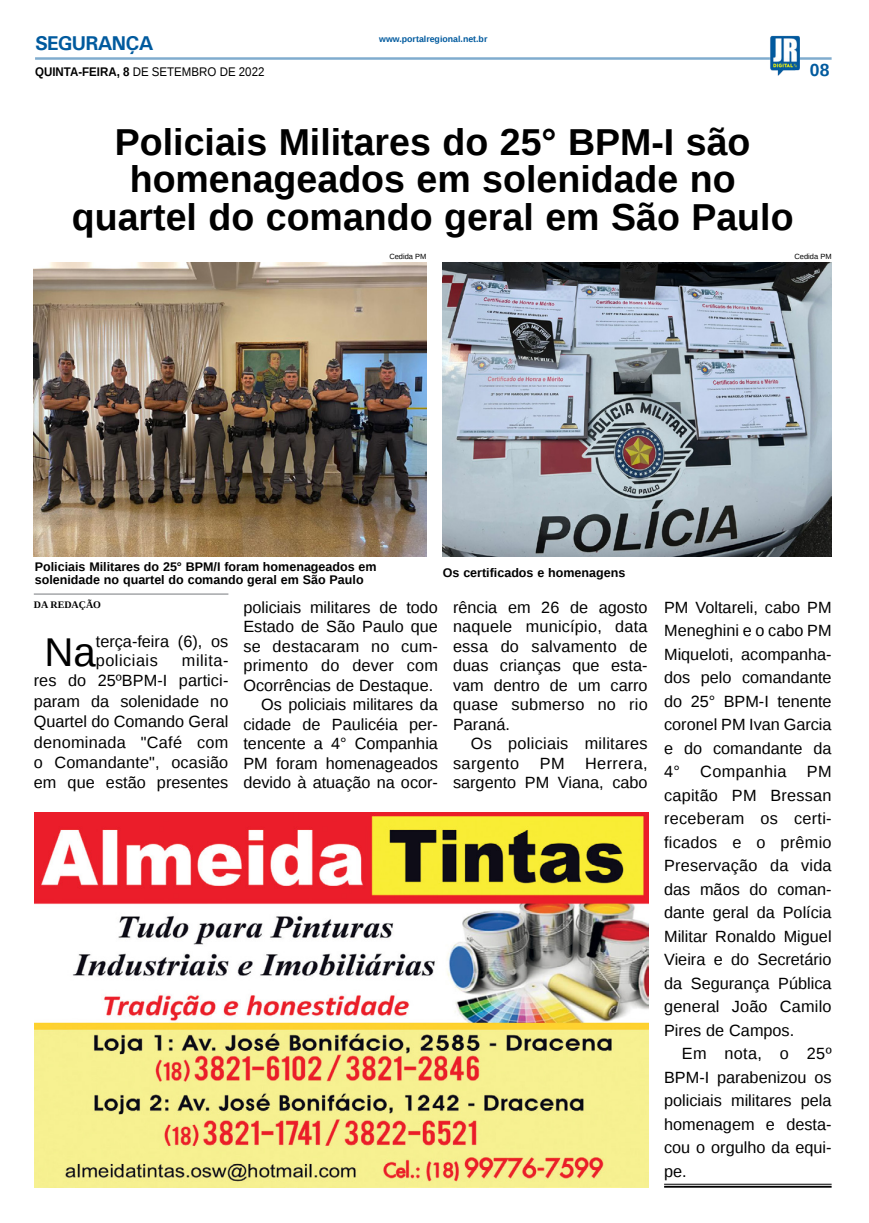
<style>
.page{position:relative;width:869px;height:1223px;background:#fff}
.page>*{position:absolute;margin:0;border:0;box-sizing:border-box;transform-origin:0 0}
.MATÉRIA{font:40.12px "Liberation Sans";color:#000}
.TÍTULO{font:700 37.5px/37.5px "Liberation Sans";color:#000;text-align:center}
.TITULO_PG{font:700 20px "Univers";letter-spacing:-.04em;color:#005a9e}
.TÍTULO-2{font:700 17.5px "Liberation Sans";color:#005a9e}
.MATÉRIA-2{font:16.25px/23.5px "Liberation Sans";color:#000;text-align:justify}
.MATÉRIA-3{font:16.25px/19.5px "Liberation Sans";letter-spacing:.02em;color:#000}
.LEGENDA{font:700 12.5px "Liberation Sans";color:#000}
.DATA_PG{font:12.5px "Liberation Sans";color:#000;scale:.92 1}
.CRÉDITO_NOME{font:700 10px "Liberation Serif";color:#000}
.DATA_PG-2{font:700 8.75px "Liberation Sans";color:#005a9e}
.CRÉDITO_FOTO{font:7.5px "Liberation Sans";color:#000}
.s1{font-weight:700}
</style>
<div class="page">
<hr style="left:35px;top:57px;width:796px;height:3px;background:#005a9e">
<img style="left:769px;top:36px;width:30px;height:40px">
<img style="left:35px;top:812px;width:613px;height:375px">
<hr style="left:663px;top:1183px;width:168px;height:1px;background:#000">
<hr style="left:663px;top:1185px;width:168px;height:2px;background:#000">
<img style="left:34px;top:262px;width:392px;height:294px">
<img style="left:442px;top:262px;width:389px;height:294px">
<hr style="left:34px;top:593px;width:194px;height:1px;background:#939598">
<p class="TITULO_PG" style="left:35px;top:31px;width:120px">SEGURANÇA</p>
<p class="DATA_PG" style="left:35px;top:65px;width:251px"><span class="s1">QUINTA-FEIRA, 8</span> DE SETEMBRO DE 2022</p>
<p class="DATA_PG-2" style="left:379px;top:33px;width:110px">www.portalregional.net.br</p>
<p class="TÍTULO-2" style="left:809px;top:58px;width:21px">08</p>
<p class="TÍTULO" style="left:115px;top:122px;width:637px">Policiais Militares do 25° BPM-I são homenageados em solenidade no</p>
<p class="TÍTULO" style="left:72px;top:197px;width:723px">quartel do comando geral em São Paulo</p>
<p class="CRÉDITO_FOTO" style="left:389px;top:252px;width:39px">Cedida PM</p>
<p class="CRÉDITO_FOTO" style="left:794px;top:252px;width:39px">Cedida PM</p>
<p class="LEGENDA" style="left:35px;top:557px;width:343px">Policiais Militares do 25° BPM/I foram homenageados em</p>
<p class="LEGENDA" style="left:35px;top:571px;width:330px">solenidade no quartel do comando geral em São Paulo</p>
<p class="LEGENDA" style="left:442px;top:564px;width:184px">Os certificados e homenagens</p>
<p class="CRÉDITO_NOME" style="left:34px;top:597px;width:69px">DA REDAÇÃO</p>
<p class="MATÉRIA" style="left:44px;top:629px;width:53px">Na</p>
<p class="MATÉRIA-2" style="left:96px;top:633px;width:134px;line-height:18.8px">terça-feira (6), os policiais</p>
<p class="MATÉRIA-2" style="left:34px;top:651px;width:196px;line-height:20.4px;text-indent:148px">milita&shy;res do 25ºBPM-I partici&shy;param da solenidade no Quartel do Comando Geral denominada "Café com o Comandante", ocasião em que estão presentes</p>
<p class="MATÉRIA-2" style="left:243px;top:598px;width:196px;line-height:19.5px">policiais militares de todo Estado de São Paulo que se destacaram no cum&shy;primento do dever com Ocorrências de Destaque.</p>
<p class="MATÉRIA-2" style="left:243px;top:695px;width:196px;line-height:19.5px;text-indent:18px">Os policiais militares da cidade de Paulicéia per&shy;tencente a 4° Companhia PM foram homenageados devido à atuação na ocor-</p>
<p class="MATÉRIA-2" style="left:453px;top:598px;width:196px;line-height:19.5px">rência em 26 de agosto naquele município, data essa do salvamento de duas crianças que esta&shy;vam dentro de um carro quase submerso no rio Paraná.</p>
<p class="MATÉRIA-3" style="left:453px;top:734px;width:196px;text-indent:18px">Os policiais militares sargento</p>
<p class="MATÉRIA-2" style="left:453px;top:754px;width:196px;line-height:19.5px;text-align:right">Herrera,<br>sargento PM Viana, cabo</p>
<p class="MATÉRIA-2" style="left:539px;top:752px;width:26px">PM</p>
<p class="MATÉRIA-2" style="left:663px;top:596px;width:169px">PM Voltareli, cabo PM Meneghini e o cabo PM Miqueloti, acompanha&shy;dos pelo comandante do 25° BPM-I tenente coronel PM Ivan Garcia e do comandante da 4° Companhia PM capitão PM Bressan receberam os certi&shy;ficados e o prêmio Preservação da vida das mãos do coman&shy;dante geral da Polícia Militar Ronaldo Miguel Vieira e do Secretário da Segurança Pública general João Camilo Pires de Campos.</p>
<p class="MATÉRIA-2" style="left:663px;top:1042px;width:169px;text-indent:18px">Em nota, o 25º BPM-I parabenizou os policiais militares pela homenagem e desta&shy;cou o orgulho da equi&shy;pe.</p>
</div>
